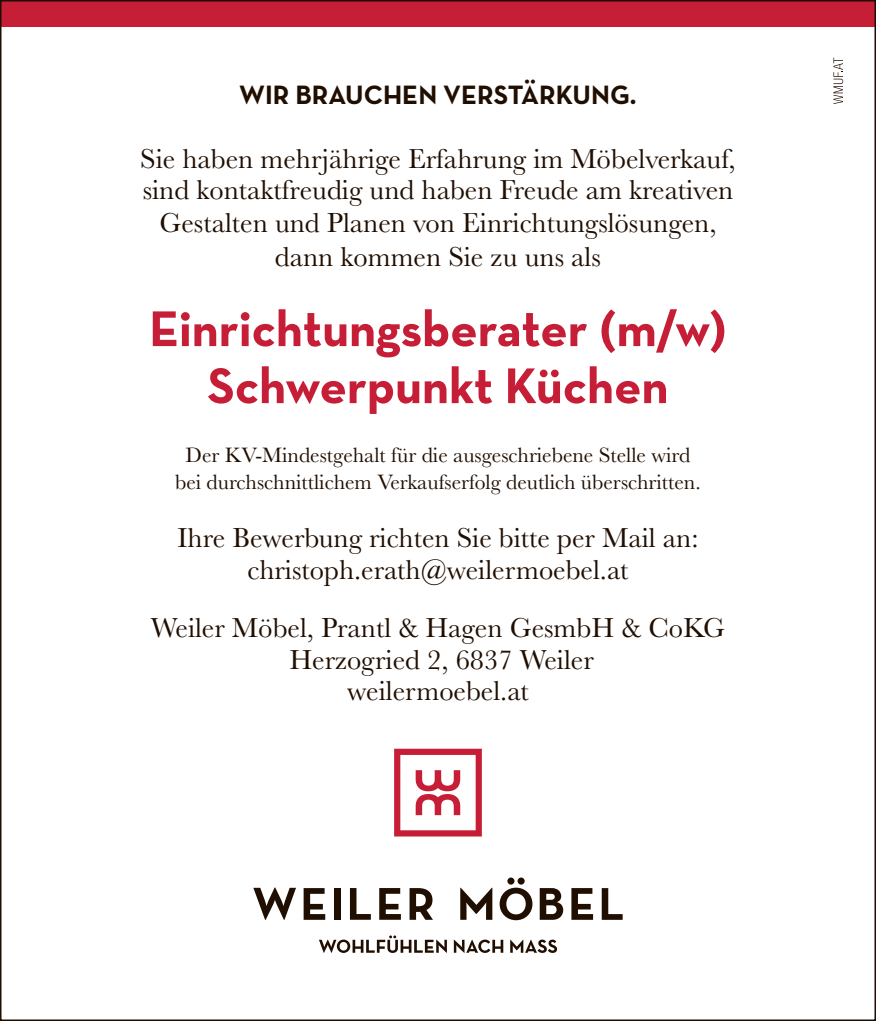
<style>
.page{position:relative;width:876px;height:1021px;background:#fff}
.page>*{position:absolute;margin:0;border:0;box-sizing:border-box;transform-origin:0 0}
.t1{font:700 51px "Neutraface Text";color:#c61e37}
.t2{font:28.5px/31.5px "Baskerville";color:#200e00;text-align:center}
.t3{font:700 27px "Neutraface Text";color:#200e00}
.t4{font:21.6px "Baskerville";color:#200e00}
</style>
<div class="page">
<svg style="left:394px;top:748px;width:88px;height:88px"></svg>
<svg style="left:253px;top:887px;width:43px;height:32px"></svg>
<svg style="left:304px;top:888px;width:21px;height:31px"></svg>
<div style="left:334px;top:888px;width:7px;height:31px;background:#200e00"></div>
<svg style="left:350px;top:888px;width:21px;height:31px"></svg>
<svg style="left:379px;top:888px;width:22px;height:31px"></svg>
<svg style="left:410px;top:888px;width:23px;height:31px"></svg>
<svg style="left:460px;top:887px;width:32px;height:32px"></svg>
<svg style="left:500px;top:877px;width:32px;height:43px"></svg>
<svg style="left:540px;top:888px;width:23px;height:31px"></svg>
<svg style="left:571px;top:888px;width:22px;height:31px"></svg>
<svg style="left:602px;top:888px;width:21px;height:31px"></svg>
<svg style="left:319px;top:935px;width:128px;height:17px"></svg>
<svg style="left:454px;top:939px;width:49px;height:13px"></svg>
<svg style="left:510px;top:939px;width:47px;height:13px"></svg>
<svg style="left:833px;top:58px;width:10px;height:46px"></svg>
<div style="left:0;top:0;width:876px;height:27px;background:#c61e37"></div>
<p class="t3" style="left:239px;top:77px;width:399px">WIR BRAUCHEN VERSTÄRKUNG.</p>
<p class="t2" style="left:140px;top:143px;width:597px">Sie haben mehrjährige Erfahrung im Möbelverkauf,</p>
<p class="t2" style="left:143px;top:175px;width:592px">sind kontaktfreudig und haben Freude am kreativen</p>
<p class="t2" style="left:159px;top:208px;width:559px">Gestalten und Planen von Einrichtungslösungen,</p>
<p class="t2" style="left:275px;top:241px;width:327px">dann kommen Sie zu uns als</p>
<p class="t1" style="left:149px;top:296px;width:579px">Einrichtungsberater (m/w)</p>
<p class="t1" style="left:207px;top:353px;width:463px">Schwerpunkt Küchen</p>
<p class="t4" style="left:186px;top:441px;width:506px">Der KV-Mindestgehalt für die ausgeschriebene Stelle wird</p>
<p class="t4" style="left:175px;top:468px;width:527px">bei durchschnittlichem Verkaufserfolg deutlich überschritten.</p>
<p class="t2" style="left:178px;top:522px;width:522px">Ihre Bewerbung richten Sie bitte per Mail an: christoph.erath@weilermoebel.at</p>
<p class="t2" style="left:151px;top:612px;width:576px">Weiler Möbel, Prantl &amp; Hagen GesmbH &amp; CoKG</p>
<p class="t2" style="left:289px;top:644px;width:306px">Herzogried 2, 6837 Weiler</p>
<p class="t2" style="left:347px;top:675px;width:183px">weilermoebel.at</p>
</div>
